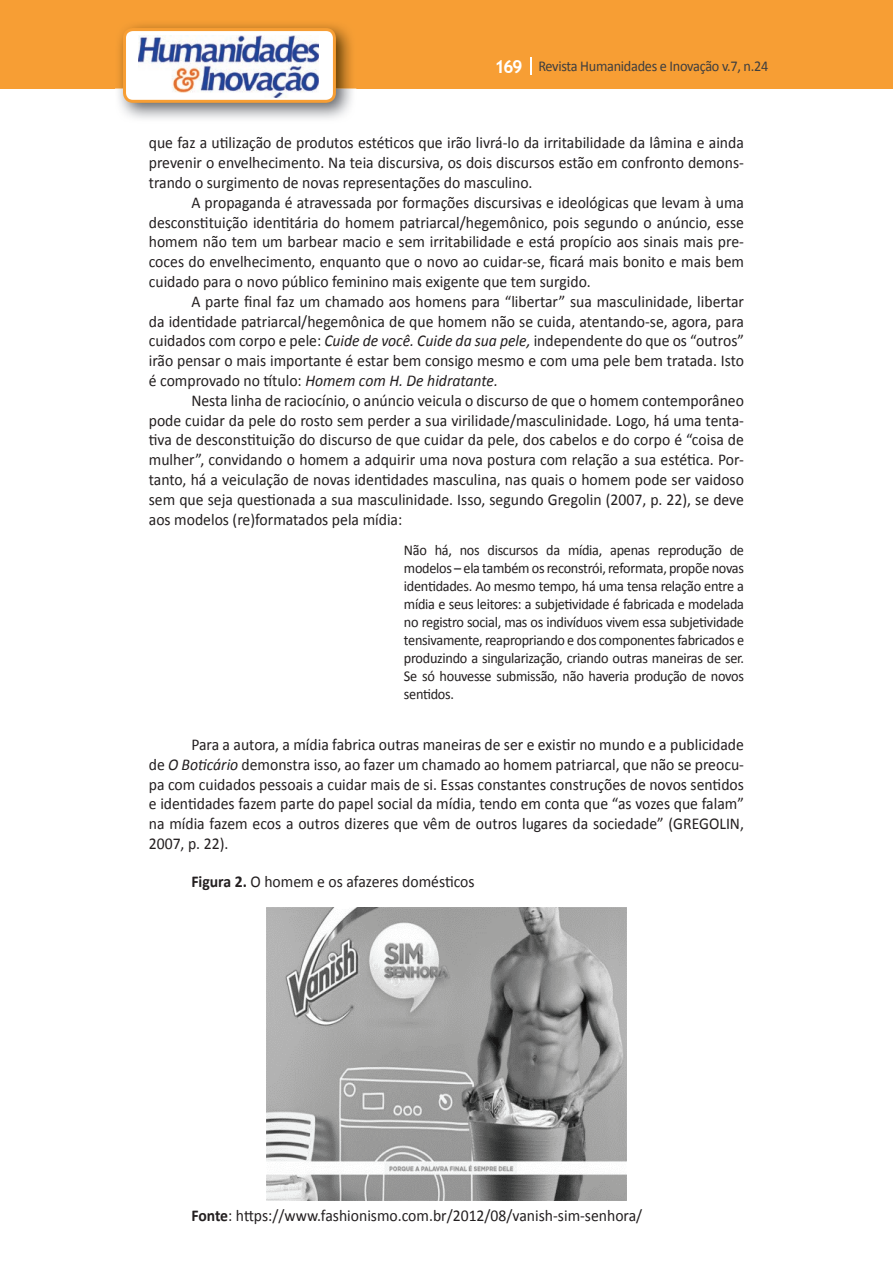
<style>
.page{position:relative;width:893px;height:1263px;background:#fff}
.page>*{position:absolute;margin:0;border:0;box-sizing:border-box;transform-origin:0 0}
.t1{font:16.5px/19.8px "Calibri";color:#231f20;text-align:justify;scale:.95 1}
.t2{font:15px/18px "Calibri";letter-spacing:-.02em;color:#231f20;text-align:justify;scale:.95 1}
.t3{font:15px "Calibri";letter-spacing:-.02em;color:#3e3e3f;scale:.95 1}
.s1{font-family:"Trebuchet MS";font-weight:700;font-size:18px;color:#fff}
.s2{font-style:italic}
.s3{font-weight:700}
</style>
<div class="page">
<div style="left:0;top:0;width:893px;height:88px;background:#f79e34"></div>
<svg style="left:530px;top:57px;width:2px;height:18px"></svg>
<img style="left:115px;top:24px;width:241px;height:95px">
<svg style="left:123px;top:28px;width:213px;height:75px"></svg>
<img style="left:266px;top:908px;width:361px;height:293px">
<p class="t3" style="left:495px;top:57px;width:290px"><span class="s1">169</span> Revista Humanidades e Inovação v.7, n.24</p>
<p class="t1" style="left:149px;top:133px;width:628px">que faz a utilização de produtos estéticos que irão livrá-lo da irritabilidade da lâmina e ainda prevenir o envelhecimento. Na teia discursiva, os dois discursos estão em confronto demons&shy;trando o surgimento de novas representações do masculino.</p>
<p class="t1" style="left:149px;top:193px;width:628px;text-indent:43px">A propaganda é atravessada por formações discursivas e ideológicas que levam à uma desconstituição identitária do homem patriarcal/hegemônico, pois segundo o anúncio, esse homem não tem um barbear macio e sem irritabilidade e está propício aos sinais mais pre&shy;coces do envelhecimento, enquanto que o novo ao cuidar-se, ficará mais bonito e mais bem cuidado para o novo público feminino mais exigente que tem surgido.</p>
<p class="t1" style="left:149px;top:292px;width:628px;text-indent:43px">A parte final faz um chamado aos homens para “libertar” sua masculinidade, libertar da identidade patriarcal/hegemônica de que homem não se cuida, atentando-se, agora, para cuidados com corpo e pele: <span class="s2">Cuide de você. Cuide da sua pele,</span> independente do que os “outros” irão pensar o mais importante é estar bem consigo mesmo e com uma pele bem tratada. Isto é comprovado no título: <span class="s2">Homem com H. De hidratante.</span></p>
<p class="t1" style="left:149px;top:391px;width:628px;text-indent:43px">Nesta linha de raciocínio, o anúncio veicula o discurso de que o homem contemporâneo pode cuidar da pele do rosto sem perder a sua virilidade/masculinidade. Logo, há uma tenta&shy;tiva de desconstituição do discurso de que cuidar da pele, dos cabelos e do corpo é “coisa de mulher”, convidando o homem a adquirir uma nova postura com relação a sua estética. Por&shy;tanto, há a veiculação de novas identidades masculina, nas quais o homem pode ser vaidoso sem que seja questionada a sua masculinidade. Isso, segundo Gregolin (2007, p. 22), se deve aos modelos (re)formatados pela mídia:</p>
<p class="t2" style="left:404px;top:541px;width:360px">Não há, nos discursos da mídia, apenas reprodução de modelos – ela também os reconstrói, reformata, propõe novas identidades. Ao mesmo tempo, há uma tensa relação entre a mídia e seus leitores: a subjetividade é fabricada e modelada no registro social, mas os indivíduos vivem essa subjetividade tensivamente, reapropriando e dos componentes fabricados e produzindo a singularização, criando outras maneiras de ser.<br>Se só houvesse submissão, não haveria produção de novos sentidos.</p>
<p class="t1" style="left:149px;top:735px;width:628px;text-indent:43px">Para a autora, a mídia fabrica outras maneiras de ser e existir no mundo e a publicidade de <span class="s2">O Boticário</span> demonstra isso, ao fazer um chamado ao homem patriarcal, que não se preocu&shy;pa com cuidados pessoais a cuidar mais de si. Essas constantes construções de novos sentidos e identidades fazem parte do papel social da mídia, tendo em conta que “as vozes que falam” na mídia fazem ecos a outros dizeres que vêm de outros lugares da sociedade” (GREGOLIN, 2007, p. 22).</p>
<p class="t1" style="left:191px;top:871px;width:300px"><span class="s3">Figura 2.</span> O homem e os afazeres domésticos</p>
<p class="t1" style="left:191px;top:1205px;width:476px"><span class="s3">Fonte</span>: https://www.fashionismo.com.br/2012/08/vanish-sim-senhora/</p>
</div>
